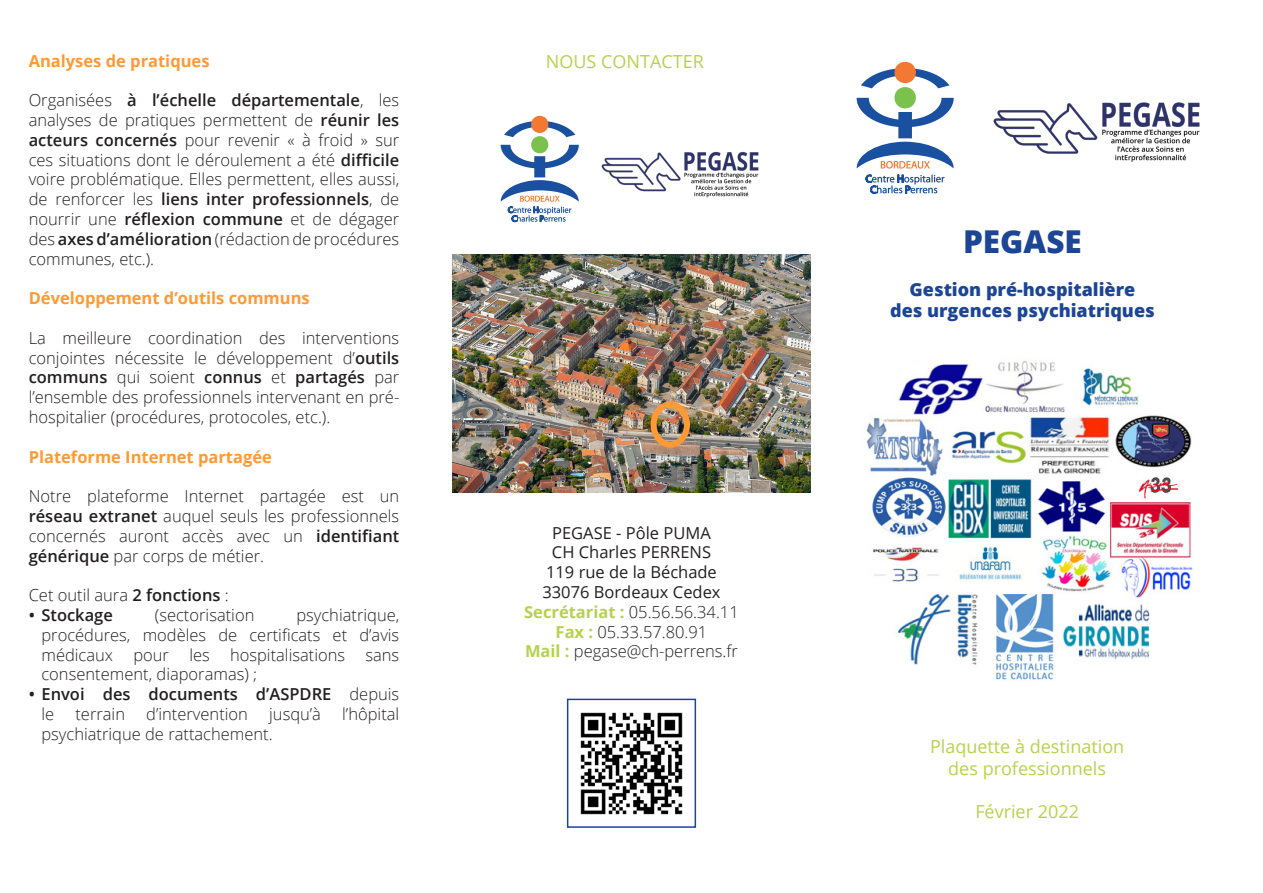
<style>
.page{position:relative;width:1263px;height:893px;background:#fff}
.page>*{position:absolute;margin:0;border:0;box-sizing:border-box;transform-origin:0 0}
.t1{font:800 31.5px "Open Sans";color:#1c4595}
.t2{font:18px "Open Sans";color:#b5d24d}
.t3{font:800 18px "Open Sans";color:#1c4595}
.t4{font:300 16.5px/19.8px "Open Sans";color:#231f20;text-align:justify}
.t5{font:700 16.5px "Open Sans";color:#f93}
.t6{font:16.5px "Open Sans";color:#231f20}
.t7{font:600 16.5px/19.8px "Open Sans";color:#231f20}
.s1{font-weight:600}
.s2{font-weight:300}
.s3{font-weight:700;color:#b5d24d}
</style>
<div class="page">
<div style="left:894px;top:62px;width:22px;height:21px;background:#f37932;border-radius:50%"></div>
<svg style="left:856px;top:68px;width:98px;height:126px"></svg>
<img style="left:993px;top:102px;width:207px;height:60px">
<div style="left:531px;top:116px;width:17px;height:17px;background:#f37932;border-radius:50%"></div>
<svg style="left:501px;top:121px;width:78px;height:101px"></svg>
<img style="left:601px;top:151px;width:158px;height:47px">
<img style="left:452px;top:254px;width:358px;height:238px">
<div style="left:651px;top:401px;width:39px;height:47px;border:6px solid #f93;border-radius:50%"></div>
<img style="left:580px;top:712px;width:103px;height:103px">
<div style="left:567px;top:699px;width:129px;height:129px;border:2px solid #1c4595"></div>
<img style="left:866px;top:361px;width:327px;height:319px">
<p class="t5" style="left:29px;top:49px;width:182px">Analyses de pratiques</p>
<p class="t4" style="left:29px;top:90px;width:372px">Organisées <span class="s1">à l’échelle départementale</span>, les analyses de pratiques permettent de <span class="s1">réunir les acteurs concernés</span> pour revenir « à froid » sur ces situations dont le déroulement a été <span class="s1">difficile </span>voire problématique. Elles permettent, elles aussi, de renforcer les <span class="s1">liens inter professionnels</span>, de nourrir une <span class="s1">réflexion commune</span> et de dégager des <span class="s1">axes d’amélioration</span> (rédaction de procédures communes, etc.).</p>
<p class="t5" style="left:29px;top:287px;width:283px">Développement d’outils communs</p>
<p class="t4" style="left:29px;top:327px;width:372px">La meilleure coordination des interventions conjointes nécessite le développement d’<span class="s1">outils communs</span> qui soient <span class="s1">connus</span> et <span class="s1">partagés</span> par l’ensemble des professionnels intervenant en pré&shy;hospitalier (procédures, protocoles, etc.).</p>
<p class="t5" style="left:29px;top:445px;width:245px">Plateforme Internet partagée</p>
<p class="t4" style="left:29px;top:486px;width:372px">Notre plateforme Internet partagée est un <span class="s1">réseau extranet</span> auquel seuls les professionnels concernés auront accès avec un <span class="s1">identifiant générique</span> par corps de métier.</p>
<p class="t4" style="left:29px;top:585px;width:202px">Cet outil aura <span class="s1">2 fonctions</span> :</p>
<p class="t7" style="left:29px;top:605px;width:86px">• Stockage</p>
<p class="t4" style="left:155px;top:605px;width:101px">(sectorisation</p>
<p class="t4" style="left:41px;top:605px;width:359px;text-indent:255px">psychiatrique, procédures, modèles de certificats et d’avis médicaux pour les hospitalisations sans consentement, diaporamas) ;</p>
<p class="t7" style="left:41px;top:684px;width:359px;text-indent:-13px">• Envoi des documents d’ASPDRE <span class="s2">depuis le</span></p>
<p class="t4" style="left:75px;top:704px;width:51px">terrain</p>
<p class="t4" style="left:146px;top:704px;width:103px">d’intervention</p>
<p class="t4" style="left:269px;top:704px;width:53px">jusqu’à</p>
<p class="t4" style="left:342px;top:704px;width:59px">l’hôpital</p>
<p class="t4" style="left:41px;top:723px;width:233px">psychiatrique de rattachement.</p>
<p class="t2" style="left:546px;top:49px;width:160px">NOUS CONTACTER</p>
<p class="t6" style="left:552px;top:521px;width:160px">PEGASE - Pôle PUMA</p>
<p class="t6" style="left:552px;top:541px;width:161px">CH Charles PERRENS</p>
<p class="t6" style="left:546px;top:561px;width:172px">119 rue de la Béchade</p>
<p class="t6" style="left:542px;top:581px;width:180px">33076 Bordeaux Cedex</p>
<p class="t4" style="left:524px;top:601px;width:216px"><span class="s3">Secrétariat :</span> 05.56.56.34.11</p>
<p class="t4" style="left:556px;top:621px;width:153px"><span class="s3">Fax :</span> 05.33.57.80.91</p>
<p class="t4" style="left:525px;top:641px;width:214px"><span class="s3">Mail :</span> pegase@ch-perrens.fr</p>
<p class="t1" style="left:963px;top:217px;width:120px">PEGASE</p>
<p class="t3" style="left:910px;top:276px;width:227px">Gestion pré-hospitalière</p>
<p class="t3" style="left:890px;top:297px;width:266px">des urgences psychiatriques</p>
<p class="t2" style="left:930px;top:734px;width:196px">Plaquette à destination</p>
<p class="t2" style="left:948px;top:756px;width:159px">des professionnels</p>
<p class="t2" style="left:975px;top:799px;width:105px">Février 2022</p>
</div>
